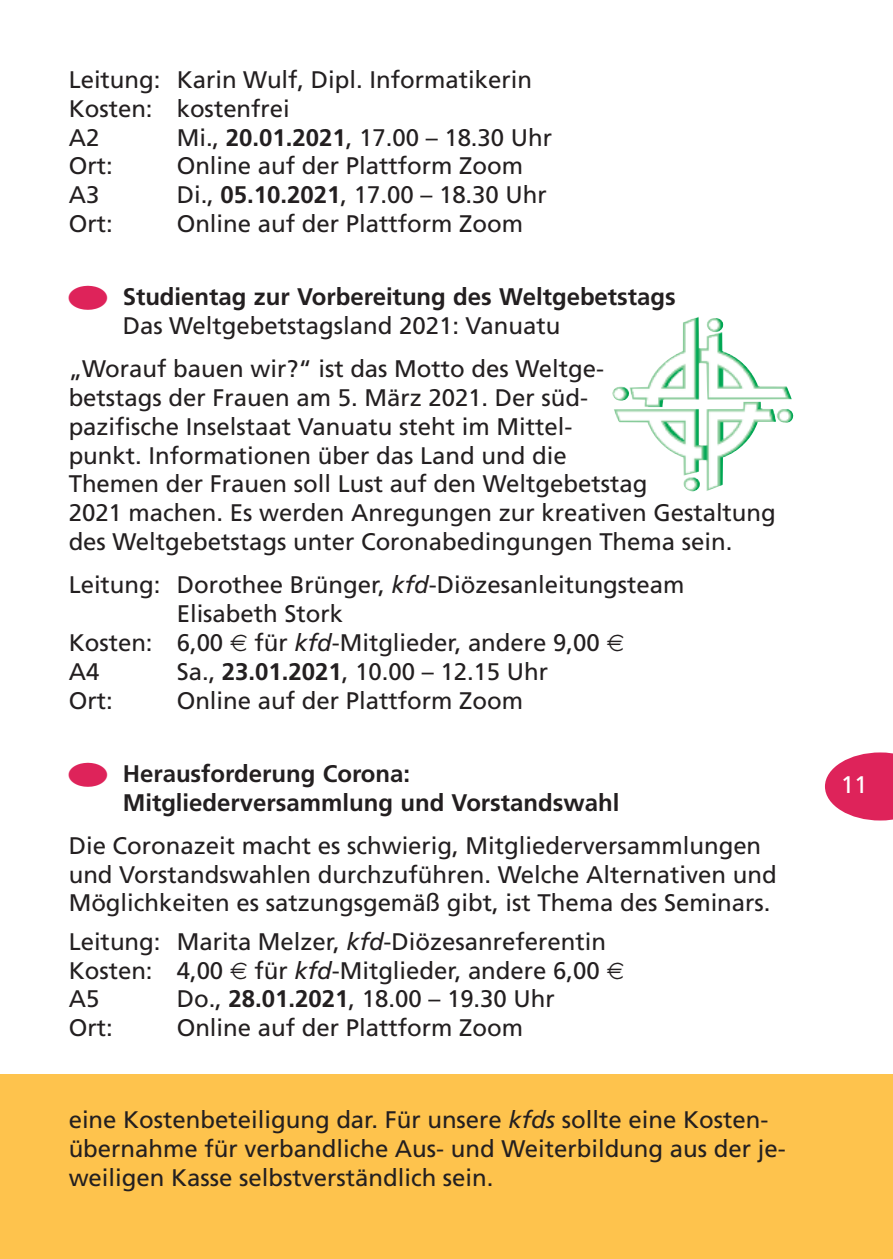
<style>
.page{position:relative;width:893px;height:1259px;background:#fff}
.page>*{position:absolute;margin:0;border:0;box-sizing:border-box;transform-origin:0 0}
.t1{font:24px/28.8px "Frutiger";color:#231f20}
.t2{font:700 24px/28.8px "Frutiger";color:#231f20}
.t3{font:24px "Frutiger";color:#fff}
.s1{font-weight:700}
.s2{color:#de235a}
.s3{font-weight:400}
.s4{font-style:italic}
</style>
<div class="page">
<svg style="left:825px;top:752px;width:68px;height:68px"></svg>
<div style="left:0;top:1074px;width:893px;height:185px;background:#fec34d"></div>
<img style="left:612px;top:317px;width:181px;height:174px">
<p class="t1" style="left:69px;top:67px;width:465px">Leitung: Karin Wulf, Dipl. Informatikerin<br>Kosten: kostenfrei<br>A2</p>
<p class="t1" style="left:177px;top:125px;width:377px">Mi., <span class="s1">20.01.2021</span>, 17.00 – 18.30 Uhr</p>
<p class="t1" style="left:69px;top:153px;width:45px">Ort:</p>
<p class="t1" style="left:177px;top:153px;width:348px">Online auf der Plattform Zoom</p>
<p class="t1" style="left:69px;top:182px;width:32px">A3</p>
<p class="t1" style="left:177px;top:182px;width:372px">Di., <span class="s1">05.10.2021</span>, 17.00 – 18.30 Uhr</p>
<p class="t1" style="left:69px;top:211px;width:45px">Ort:</p>
<p class="t1" style="left:177px;top:211px;width:348px">Online auf der Plattform Zoom</p>
<p class="t2" style="left:123px;top:284px;width:555px;text-indent:-54px"><span class="s2">■</span> Studientag zur Vorbereitung des Weltgebetstags<br><span class="s3">Das Weltgebetstagsland 2021: Vanuatu</span></p>
<p class="t1" style="left:69px;top:356px;width:709px">„Worauf bauen wir?“ ist das Motto des Weltge-<br>betstags der Frauen am 5. März 2021. Der süd-<br>pazifische Inselstaat Vanuatu steht im Mittel-<br>punkt. Informationen über das Land und die<br>Themen der Frauen soll Lust auf den Weltgebetstag<br>2021 machen. Es werden Anregungen zur kreativen Gestaltung des Weltgebetstags unter Coronabedingungen Thema sein.</p>
<p class="t1" style="left:69px;top:572px;width:617px">Leitung: Dorothee Brünger, <span class="s4">kfd</span>-Diözesanleitungsteam</p>
<p class="t1" style="left:177px;top:601px;width:168px">Elisabeth Stork</p>
<p class="t1" style="left:69px;top:630px;width:156px">Kosten: 6,00</p>
<p class="t1" style="left:254px;top:630px;width:347px">für <span class="s4">kfd</span>-Mitglieder, andere 9,00</p>
<p class="t1" style="left:69px;top:659px;width:32px">A4</p>
<p class="t1" style="left:177px;top:659px;width:373px">Sa., <span class="s1">23.01.2021</span>, 10.00 – 12.15 Uhr</p>
<p class="t1" style="left:69px;top:687px;width:45px">Ort:</p>
<p class="t1" style="left:177px;top:687px;width:348px">Online auf der Plattform Zoom</p>
<p class="t2" style="left:123px;top:761px;width:498px;text-indent:-54px"><span class="s2">■</span> Herausforderung Corona:<br>Mitgliederversammlung und Vorstandswahl</p>
<p class="t1" style="left:69px;top:833px;width:709px">Die Coronazeit macht es schwierig, Mitgliederversammlungen und Vorstandswahlen durchzuführen. Welche Alternativen und<br>Möglichkeiten es satzungsgemäß gibt, ist Thema des Seminars.</p>
<p class="t1" style="left:69px;top:929px;width:539px">Leitung: Marita Melzer, <span class="s4">kfd</span>-Diözesanreferentin<br>Kosten: 4,00</p>
<p class="t1" style="left:254px;top:957px;width:347px">für <span class="s4">kfd</span>-Mitglieder, andere 6,00</p>
<p class="t1" style="left:69px;top:986px;width:32px">A5</p>
<p class="t1" style="left:177px;top:986px;width:380px">Do., <span class="s1">28.01.2021</span>, 18.00 – 19.30 Uhr</p>
<p class="t1" style="left:69px;top:1015px;width:45px">Ort:</p>
<p class="t1" style="left:177px;top:1015px;width:348px">Online auf der Plattform Zoom</p>
<p class="t1" style="left:69px;top:1107px;width:718px">eine Kostenbeteiligung dar. Für unsere <span class="s4">kfds</span> sollte eine Kosten&shy;übernahme für verbandliche Aus- und Weiterbildung aus der je&shy;weiligen Kasse selbstverständlich sein.</p>
<p class="t3" style="left:841px;top:775px;width:28px">11</p>
</div>
